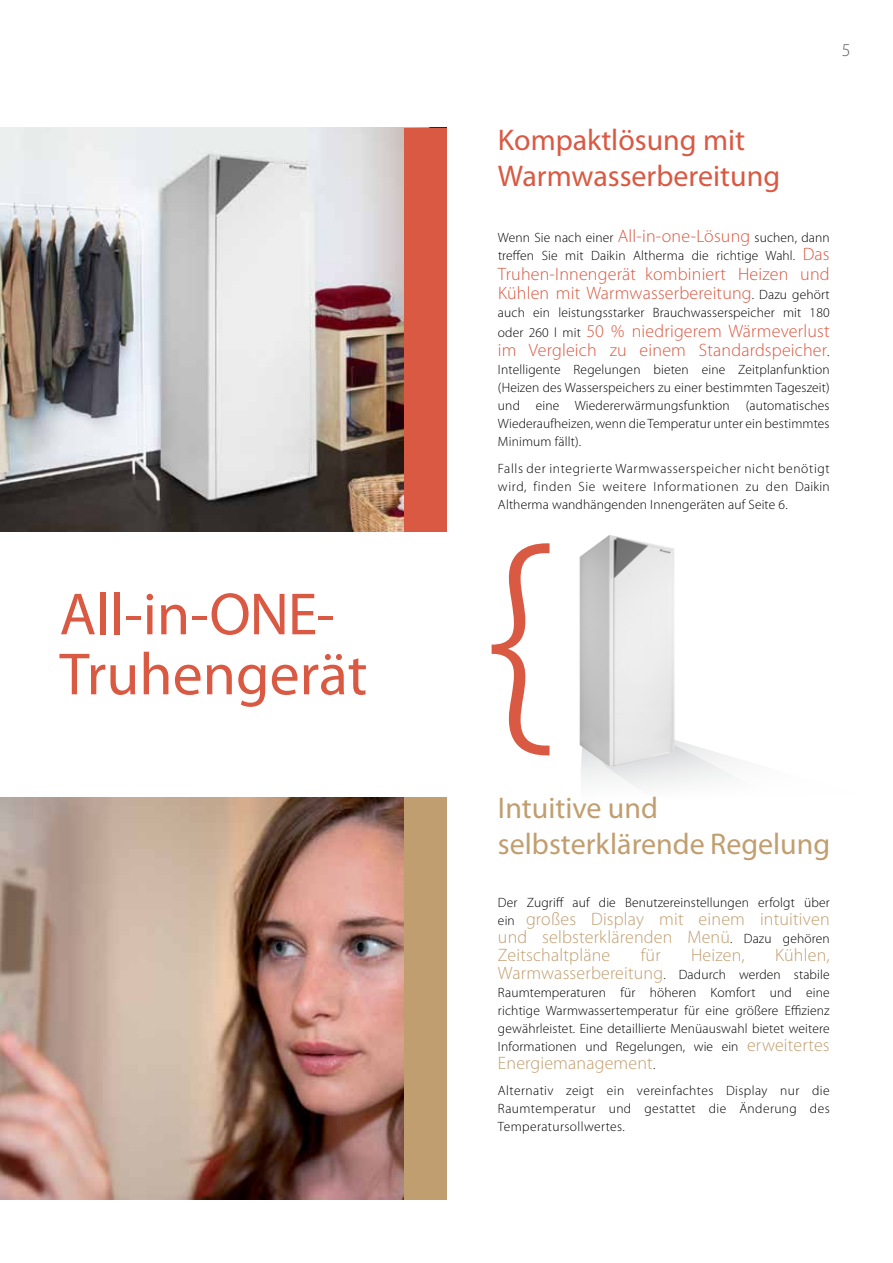
<style>
.page{position:relative;width:893px;height:1263px;background:#fff}
.page>*{position:absolute;margin:0;border:0;box-sizing:border-box;transform-origin:0 0}
.t1{font:60px/60px "Myriad Pro";color:#d95943}
.t2{font:30px/36px "Myriad Pro";color:#c19e6f}
.t3{font:30px/36px "Myriad Pro";color:#d95943}
.t4{font:300 18px/19.5px "Myriad Pro";letter-spacing:.01em;color:#d95943}
.t5{font:300 18px/18px "Myriad Pro";letter-spacing:.01em;color:#c19e6f;text-align:justify}
.t6{font:300 18px "Myriad Pro";color:#5a5b5d}
.t7{font:300 13.5px/18px "Myriad Pro";letter-spacing:.01em;color:#000;text-align:justify}
.s1{font-size:18px;color:#d95943}
.s2{font-size:13.5px;color:#000}
.s3{font-size:18px;color:#c19e6f}
</style>
<div class="page">
<svg style="left:580px;top:741px;width:156px;height:46px"></svg>
<svg style="left:492px;top:543px;width:57px;height:212px"></svg>
<img style="left:588px;top:535px;width:21px;height:16px">
<img style="left:0;top:128px;width:404px;height:403px">
<img style="left:0;top:797px;width:404px;height:402px">
<div style="left:404px;top:128px;width:42px;height:403px;background:#d95943"></div>
<div style="left:404px;top:797px;width:42px;height:402px;background:#c19e6f"></div>
<h1 class="t1" style="left:60px;top:583px;width:309px">All-in-ONE-<br>Truhengerät</h1>
<h3 class="t6" style="left:842px;top:40px;width:10px">5</h3>
<h2 class="t3" style="left:498px;top:122px;width:284px">Kompaktlösung mit<br>Warmwasserbereitung</h2>
<p class="t7" style="left:498px;top:229px;width:333px">Wenn Sie nach einer <span class="s1">All-in-one-Lösung</span> suchen, dann treffen Sie mit Daikin Altherma die richtige Wahl. <span class="s1">Das</span></p>
<h3 class="t4" style="left:498px;top:264px;width:333px">Truhen-Innengerät kombiniert Heizen und<br>Kühlen mit Warmwasserbereitung<span class="s2">. Dazu gehört</span></h3>
<p class="t7" style="left:498px;top:304px;width:333px">auch ein leistungsstarker Brauchwasserspeicher mit 180</p>
<h3 class="t4" style="left:498px;top:321px;width:333px"><span class="s2">oder 260 l mit</span> 50 % niedrigerem Wärmeverlust im Vergleich zu einem Standardspeicher<span class="s2">.</span></h3>
<p class="t7" style="left:498px;top:361px;width:333px">Intelligente Regelungen bieten eine Zeitplanfunktion (Heizen des Wasserspeichers zu einer bestimmten Tageszeit) und eine Wiedererwärmungsfunktion (automatisches Wiederaufheizen, wenn die Temperatur unter ein bestimmtes Minimum fällt).</p>
<p class="t7" style="left:498px;top:459px;width:333px">Falls der integrierte Warmwasserspeicher nicht benötigt wird, finden Sie weitere Informationen zu den Daikin Altherma wandhängenden Innengeräten auf Seite 6.</p>
<h2 class="t2" style="left:498px;top:790px;width:334px">Intuitive und selbsterklärende Regelung</h2>
<p class="t7" style="left:498px;top:893px;width:333px">Der Zugriff auf die Benutzereinstellungen erfolgt über</p>
<h3 class="t5" style="left:498px;top:910px;width:333px"><span class="s2">ein</span> großes Display mit einem intuitiven und selbsterklärenden Menü<span class="s2">. Dazu gehören </span>Zeitschaltpläne</h3>
<h3 class="t5" style="left:641px;top:946px;width:21px">für</h3>
<h3 class="t5" style="left:691px;top:946px;width:55px">Heizen,</h3>
<h3 class="t5" style="left:775px;top:946px;width:56px">Kühlen,</h3>
<p class="t7" style="left:498px;top:965px;width:333px"><span class="s3">Warmwasserbereitung</span>. Dadurch werden stabile Raumtemperaturen für höheren Komfort und eine richtige Warmwassertemperatur für eine größere Effizienz gewährleistet. Eine detaillierte Menüauswahl bietet weitere Informationen und Regelungen, wie ein <span class="s3">erweitertes</span></p>
<h3 class="t5" style="left:498px;top:1054px;width:159px">Energiemanagement<span class="s2">.</span></h3>
<p class="t7" style="left:498px;top:1082px;width:333px">Alternativ zeigt ein vereinfachtes Display nur die Raumtemperatur und gestattet die Änderung des Temperatursollwertes.</p>
</div>
